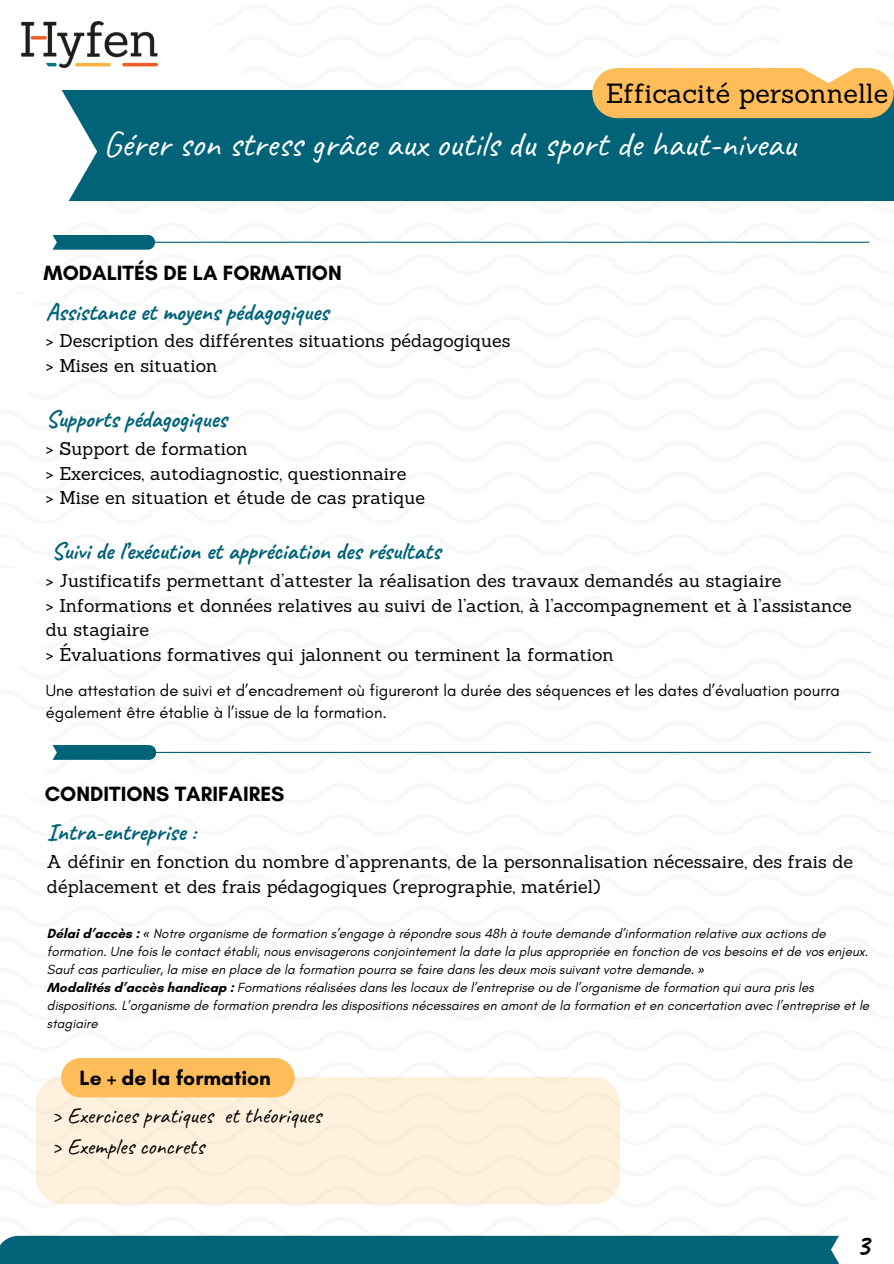
<style>
.page{position:relative;width:894px;height:1264px;background:#fff}
.page>*{position:absolute;margin:0;border:0;box-sizing:border-box;transform-origin:0 0}
.t1{font:36px "Caveat";color:#fff}
.t2{font:700 30px "Caveat";color:#000}
.t3{font:27px "Sanchez";color:#000}
.t4{font:700 24px "Caveat";color:#006378}
.t5{font:22.5px/31.5px "Caveat";color:#000}
.t6{font:700 21px "Glacial Indifference";color:#000}
.t7{font:18px/24.8px "Sanchez";color:#000}
.t8{font:16.5px/22.5px "Glacial Indifference";color:#000}
.t9{font:italic 13.5px/18px "Glacial Indifference";color:#000}
.s1{font-weight:700;font-style:normal}
.s2{font-family:"Noto Sans"}
</style>
<div class="page">
<img style="left:21px;top:22px;width:136px;height:45px">
<div style="left:0;top:90px;width:893px;height:110px;background:#006378"></div>
<div style="left:0;top:61px;width:97px;height:181px;background:#fff"></div>
<div style="left:0;top:1235px;width:893px;height:28px;background:#006378"></div>
<div style="left:830px;top:1200px;width:63px;height:63px;background:#fff"></div>
<svg style="left:57px;top:235px;width:98px;height:15px"></svg>
<hr style="left:149px;top:242px;width:719px;height:1px;background:#006378">
<div style="left:36px;top:1076px;width:584px;height:128px;background:#fff1dd;border-radius:27px"></div>
<div style="left:61px;top:1058px;width:233px;height:39px;background:#ffbd59"></div>
<svg style="left:57px;top:745px;width:99px;height:14px"></svg>
<hr style="left:151px;top:752px;width:719px;height:1px;background:#006378">
<div style="left:592px;top:68px;width:301px;height:50px;background:#ffbd59;border-radius:25px"></div>
<div style="left:779px;top:0;width:98px;height:83px;background:#fff"></div>
<p class="t3" style="left:605px;top:75px;width:284px">Efficacité personnelle</p>
<h1 class="t1" style="left:103px;top:121px;width:694px">Gérer son stress grâce aux outils du sport de haut-niveau</h1>
<h6 class="t6" style="left:44px;top:260px;width:300px">MODALITÉS DE LA FORMATION</h6>
<p class="t4" style="left:46px;top:297px;width:284px">Assistance et moyens pédagogiques</p>
<p class="t7" style="left:46px;top:328px;width:466px">&gt; Description des différentes situations pédagogiques &gt; Mises en situation</p>
<p class="t4" style="left:46px;top:404px;width:182px">Supports pédagogiques</p>
<p class="t7" style="left:46px;top:436px;width:380px">&gt; Support de formation<br>&gt; Exercices, autodiagnostic, questionnaire<br>&gt; Mise en situation et étude de cas pratique</p>
<p class="t4" style="left:52px;top:536px;width:390px">Suivi de l’exécution et appréciation des résultats</p>
<p class="t7" style="left:46px;top:568px;width:807px">&gt; Justificatifs permettant d’attester la réalisation des travaux demandés au stagiaire<br>&gt; Informations et données relatives au suivi de l’action, à l’accompagnement et à l’assistance du stagiaire<br>&gt; Évaluations formatives qui jalonnent ou terminent la formation</p>
<h2 class="t8" style="left:46px;top:678px;width:795px">Une attestation de suivi et d’encadrement où figureront la durée des séquences et les dates d’évaluation pourra également être établie à l’issue de la formation.</h2>
<h6 class="t6" style="left:45px;top:780px;width:241px">CONDITIONS TARIFAIRES</h6>
<h3 class="t4" style="left:47px;top:816px;width:150px">Intra-entreprise :</h3>
<h3 class="t7" style="left:47px;top:849px;width:807px">A définir en fonction du nombre d’apprenants, de la personnalisation nécessaire, des frais de déplacement et des frais pédagogiques (reprographie, matériel)</h3>
<h6 class="t9" style="left:47px;top:924px;width:822px"><span class="s1">Délai d’accès :</span> <span class="s2">«</span> Notre organisme de formation s’engage à répondre sous 48h à toute demande d’information relative aux actions de formation. Une fois le contact établi, nous envisagerons conjointement la date la plus appropriée en fonction de vos besoins et de vos enjeux.<br>Sauf cas particulier, la mise en place de la formation pourra se faire dans les deux mois suivant votre demande. <span class="s2">»</span></h6>
<p class="t9" style="left:47px;top:978px;width:823px"><span class="s1">Modalités d’accès handicap :</span> Formations réalisées dans les locaux de l’entreprise ou de l’organisme de formation qui aura pris les dispositions. L’organisme de formation prendra les dispositions nécessaires en amont de la formation et en concertation avec l’entreprise et le stagiaire</p>
<h6 class="t6" style="left:80px;top:1065px;width:193px">Le + de la formation</h6>
<h6 class="t5" style="left:51px;top:1099px;width:271px">&gt; Exercices pratiques et théoriques &gt; Exemples concrets</h6>
<h3 class="t2" style="left:855px;top:1226px;width:15px">3</h3>
</div>
